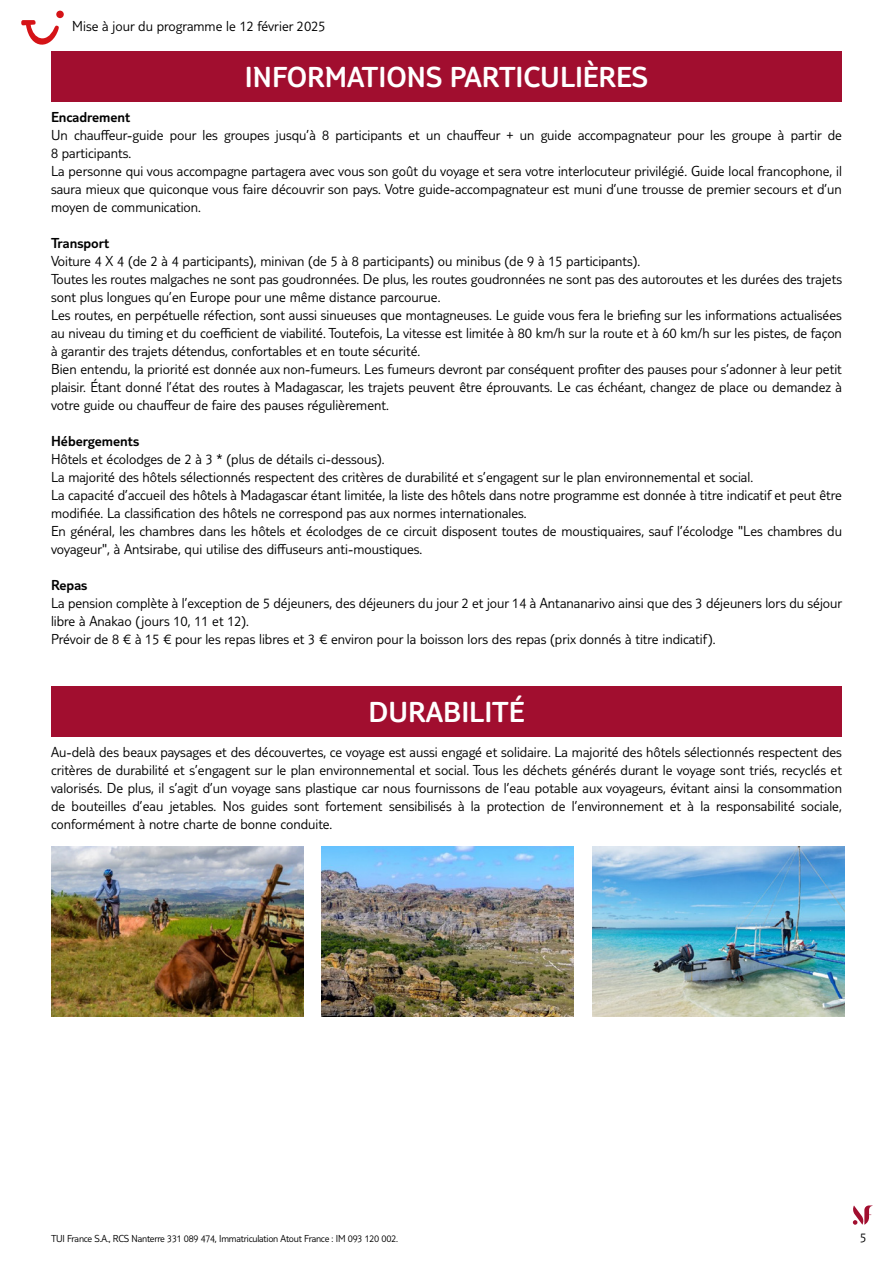
<style>
.page{position:relative;width:893px;height:1263px;background:#fff}
.page>*{position:absolute;margin:0;border:0;box-sizing:border-box;transform-origin:0 0}
.t1{font:300 30px "TUI Type";color:#fff}
.t2{font:300 15px/18px "TUI Type";color:#000}
.t3{font:300 15px "TUI Type";color:#000}
.t4{font:300 13.5px "TUI Type";color:#000}
.t5{font:300 10.5px "TUI Type";letter-spacing:-.02em;color:#000}
</style>
<div class="page">
<svg style="left:853px;top:1205px;width:20px;height:20px"></svg>
<div style="left:51px;top:51px;width:791px;height:51px;background:#a10e2f"></div>
<div style="left:51px;top:686px;width:791px;height:51px;background:#a10e2f"></div>
<img style="left:51px;top:846px;width:252px;height:170px">
<img style="left:322px;top:846px;width:252px;height:170px">
<img style="left:592px;top:846px;width:252px;height:170px">
<svg style="left:21px;top:20px;width:38px;height:25px"></svg>
<div style="left:56px;top:11px;width:8px;height:7px;background:#d51317;border-radius:50%"></div>
<p class="t2" style="left:72px;top:17px;width:255px">Mise à jour du programme le 12 février 2025</p>
<h1 class="t1" style="left:245px;top:59px;width:405px">INFORMATIONS PARTICULIÈRES</h1>
<p class="t3" style="left:51px;top:108px;width:81px">Encadrement</p>
<p class="t2" style="left:51px;top:126px;width:792px">Un chauffeur-guide pour les groupes jusqu’à 8 participants et un chauffeur + un guide accompagnateur pour les groupe à partir de 8 participants.<br>La personne qui vous accompagne partagera avec vous son goût du voyage et sera votre interlocuteur privilégié. Guide local francophone, il saura mieux que quiconque vous faire découvrir son pays. Votre guide-accompagnateur est muni d’une trousse de premier secours et d’un moyen de communication.</p>
<p class="t3" style="left:51px;top:234px;width:60px">Transport</p>
<p class="t2" style="left:51px;top:252px;width:792px">Voiture 4 X 4 (de 2 à 4 participants), minivan (de 5 à 8 participants) ou minibus (de 9 à 15 participants).<br>Toutes les routes malgaches ne sont pas goudronnées. De plus, les routes goudronnées ne sont pas des autoroutes et les durées des trajets sont plus longues qu’en Europe pour une même distance parcourue.<br>Les routes, en perpétuelle réfection, sont aussi sinueuses que montagneuses. Le guide vous fera le briefing sur les informations actualisées au niveau du timing et du coefficient de viabilité. Toutefois, La vitesse est limitée à 80 km/h sur la route et à 60 km/h sur les pistes, de façon à garantir des trajets détendus, confortables et en toute sécurité.<br>Bien entendu, la priorité est donnée aux non-fumeurs. Les fumeurs devront par conséquent profiter des pauses pour s’adonner à leur petit plaisir. Étant donné l’état des routes à Madagascar, les trajets peuvent être éprouvants. Le cas échéant, changez de place ou demandez à votre guide ou chauffeur de faire des pauses régulièrement.</p>
<p class="t3" style="left:51px;top:432px;width:90px">Hébergements</p>
<p class="t2" style="left:51px;top:450px;width:792px">Hôtels et écolodges de 2 à 3 * (plus de détails ci-dessous).<br>La majorité des hôtels sélectionnés respectent des critères de durabilité et s’engagent sur le plan environnemental et social.<br>La capacité d’accueil des hôtels à Madagascar étant limitée, la liste des hôtels dans notre programme est donnée à titre indicatif et peut être modifiée. La classification des hôtels ne correspond pas aux normes internationales.<br>En général, les chambres dans les hôtels et écolodges de ce circuit disposent toutes de moustiquaires, sauf l’écolodge "Les chambres du voyageur", à Antsirabe, qui utilise des diffuseurs anti-moustiques.</p>
<p class="t3" style="left:51px;top:576px;width:38px">Repas</p>
<p class="t2" style="left:51px;top:594px;width:793px">La pension complète à l’exception de 5 déjeuners, des déjeuners du jour 2 et jour 14 à Antananarivo ainsi que des 3 déjeuners lors du séjour libre à Anakao (jours 10, 11 et 12).<br>Prévoir de 8 € à 15 € pour les repas libres et 3 € environ pour la boisson lors des repas (prix donnés à titre indicatif).</p>
<h1 class="t1" style="left:369px;top:695px;width:157px">DURABILITÉ</h1>
<p class="t2" style="left:51px;top:743px;width:792px;text-align:justify">Au-delà des beaux paysages et des découvertes, ce voyage est aussi engagé et solidaire. La majorité des hôtels sélectionnés respectent des critères de durabilité et s’engagent sur le plan environnemental et social. Tous les déchets générés durant le voyage sont triés, recyclés et valorisés. De plus, il s’agit d’un voyage sans plastique car nous fournissons de l’eau potable aux voyageurs, évitant ainsi la consommation de bouteilles d’eau jetables. Nos guides sont fortement sensibilisés à la protection de l’environnement et à la responsabilité sociale, conformément à notre charte de bonne conduite.</p>
<p class="t5" style="left:51px;top:1232px;width:349px">TUI France S.A., RCS Nanterre 331 089 474, Immatriculation Atout France : IM 093 120 002.</p>
<p class="t4" style="left:860px;top:1229px;width:8px">5</p>
</div>
